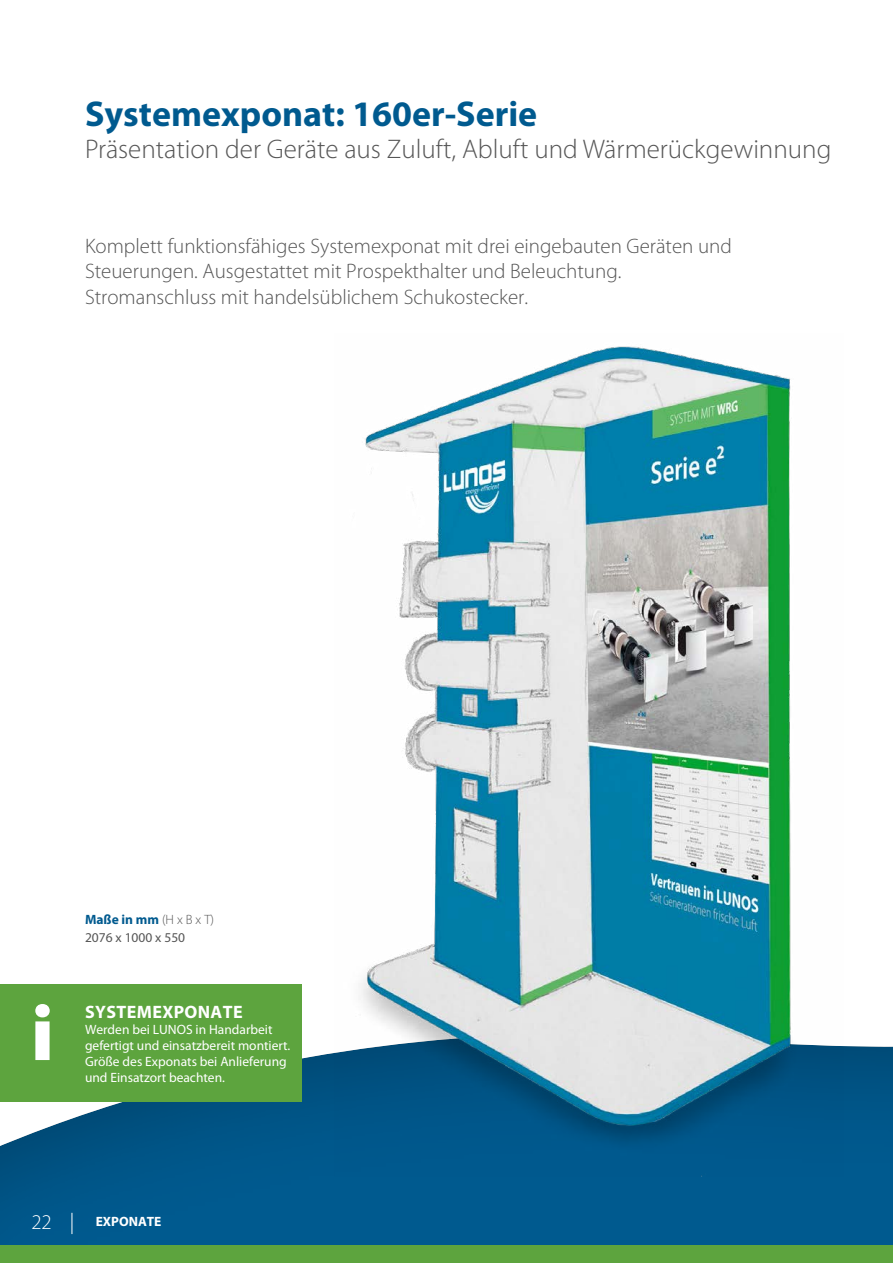
<style>
.page{position:relative;width:893px;height:1263px;background:#fff}
.page>*{position:absolute;margin:0;border:0;box-sizing:border-box;transform-origin:0 0}
.t1{font:700 36px "Myriad Pro";color:#005a8f}
.t2{font:300 27px "Myriad Pro";color:#565656}
.t3{font:300 21px/25.2px "Myriad Pro";color:#565656}
.t4{font:300 21px "Myriad Pro";color:#fff}
.t5{font:700 18px "Myriad Pro";letter-spacing:.02em;color:#fff}
.t6{font:13.5px/16.2px "Myriad Pro";color:#fff}
.t7{font:13.5px/18px "Myriad Pro";color:#565656}
.t8{font:700 13.5px "Myriad Pro";color:#fff}
.s1{font-weight:700;color:#005a8f}
.s2{font-weight:300}
</style>
<div class="page">
<div style="left:0;top:813px;width:893px;height:450px;background:#000;opacity:.3"></div>
<div style="left:0;top:1246px;width:893px;height:17px;background:#5da43e"></div>
<img style="left:334px;top:346px;width:510px;height:830px">
<div style="left:0;top:984px;width:302px;height:118px;background:#5da43e"></div>
<svg style="left:35px;top:1004px;width:15px;height:56px"></svg>
<svg style="left:72px;top:1213px;width:1px;height:21px"></svg>
<h1 class="t1" style="left:85px;top:90px;width:454px">Systemexponat: 160er-Serie</h1>
<p class="t2" style="left:85px;top:134px;width:748px">Präsentation der Geräte aus Zuluft, Abluft und Wärmerückgewinnung</p>
<p class="t3" style="left:85px;top:234px;width:648px">Komplett funktionsfähiges Systemexponat mit drei eingebauten Geräten und<br>Steuerungen. Ausgestattet mit Prospekthalter und Beleuchtung.<br>Stromanschluss mit handelsüblichem Schukostecker.</p>
<p class="t7" style="left:85px;top:910px;width:131px"><span class="s1">Maße in mm</span> <span class="s2">(H x B x T)<br></span>2076 x 1000 x 550</p>
<p class="t5" style="left:85px;top:1000px;width:159px">SYSTEMEXPONATE</p>
<p class="t6" style="left:85px;top:1021px;width:207px">Werden bei LUNOS in Handarbeit gefertigt und einsatzbereit montiert.<br>Größe des Exponats bei Anlieferung und Einsatzort beachten.</p>
<p class="t4" style="left:31px;top:1210px;width:22px">22</p>
<p class="t8" style="left:96px;top:1213px;width:67px">EXPONATE</p>
</div>
